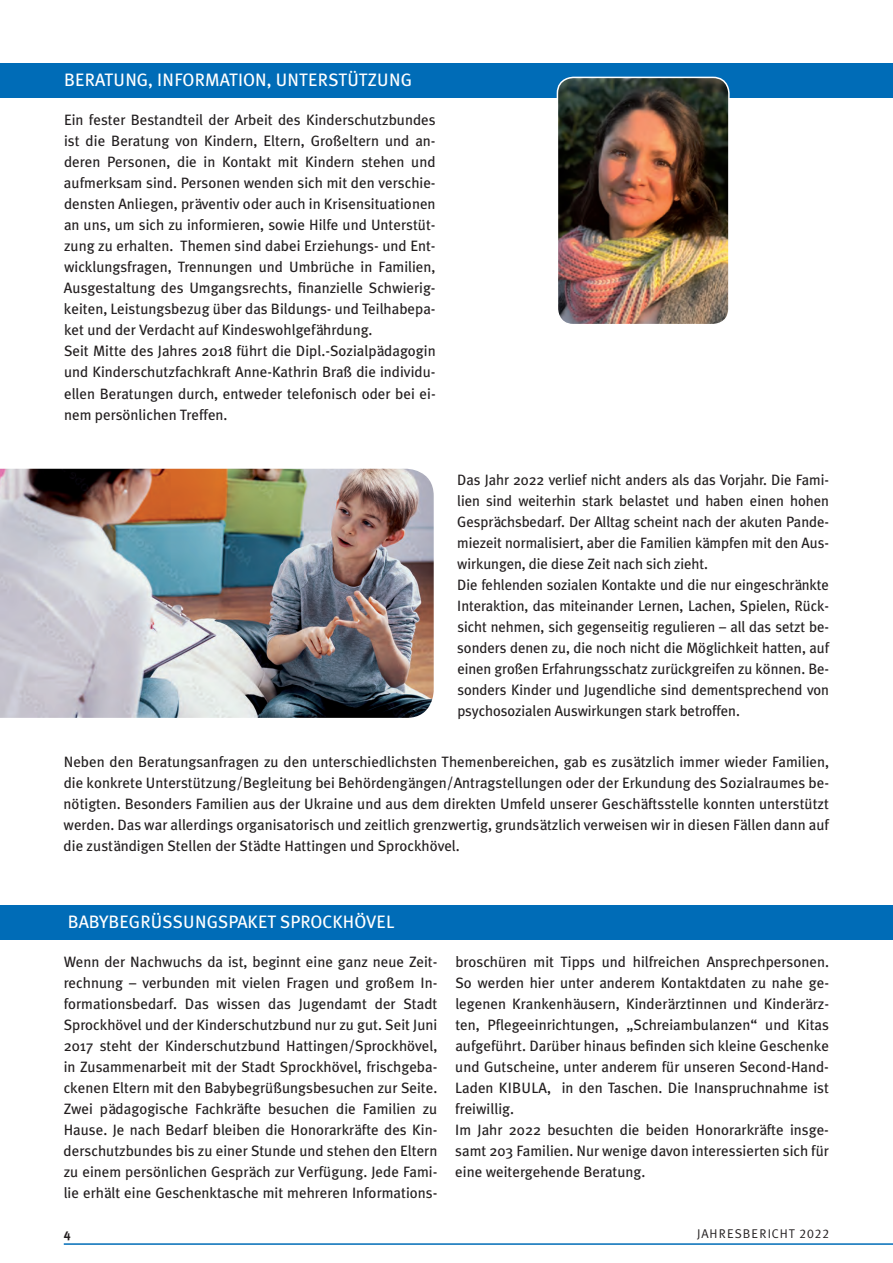
<style>
.page{position:relative;width:893px;height:1263px;background:#fff}
.page>*{position:absolute;margin:0;border:0;box-sizing:border-box;transform-origin:0 0}
.t1{font:18px "Meta Plus";letter-spacing:.015em;color:#fff}
.t2{font:15px/21px "Meta Plus";color:#231f20}
.t3{font:12.6px "Meta Plus Normal Caps";letter-spacing:.07em;color:#231f20}
.t4{font:700 12.6px "Meta Plus";color:#231f20}
</style>
<div class="page">
<hr style="left:64px;top:1243px;width:829px;height:2px;background:#006cb7">
<div style="left:0;top:64px;width:893px;height:34px;background:#006cb7"></div>
<img style="left:557px;top:77px;width:170px;height:245px">
<div style="left:557px;top:77px;width:173px;height:248px;border:2px solid #fff;border-radius:16px"></div>
<div style="left:0;top:905px;width:893px;height:34px;background:#006cb7"></div>
<img style="left:0;top:468px;width:434px;height:250px">
<p class="t1" style="left:64px;top:70px;width:15px">Bera</p>
<p class="t1" style="left:105px;top:70px;width:21px">tung</p>
<p class="t1" style="left:148px;top:70px;width:55px">,Inf orma</p>
<p class="t1" style="left:229px;top:70px;width:83px">tion, Unters</p>
<p class="t1" style="left:338px;top:70px;width:42px">tützung</p>
<p class="t2" style="left:64px;top:110px;width:373px">Ein fester Bestandteil der Arbeit des Kinderschutzbundes ist die Beratung von Kindern, Eltern, Großeltern und an&shy;deren Personen, die in Kontakt mit Kindern stehen und aufmerksam sind. Personen wenden sich mit den verschie&shy;densten Anliegen, präventiv oder auch in Krisensituationen an uns, um sich zu informieren, sowie Hilfe und Unterstüt&shy;zung zu erhalten. Themen sind dabei Erziehungs- und Ent&shy;wicklungsfragen, Trennungen und Umbrüche in Familien, Ausgestaltung des Umgangsrechts, finanzielle Schwierig&shy;keiten, Leistungsbezug über das Bildungs- und Teilhabepa&shy;ket und der Verdacht auf Kindeswohlgefährdung.<br>Seit Mitte des Jahres 2018 führt die Dipl.-Sozialpädagogin und Kinderschutzfachkraft Anne-Kathrin Braß die individu&shy;ellen Beratungen durch, entweder telefonisch oder bei ei&shy;nem persönlichen Treffen.</p>
<p class="t2" style="left:457px;top:469px;width:373px">Das Jahr 2022 verlief nicht anders als das Vorjahr. Die Fami&shy;lien sind weiterhin stark belastet und haben einen hohen Gesprächsbedarf. Der Alltag scheint nach der akuten Pande&shy;miezeit normalisiert, aber die Familien kämpfen mit den Aus&shy;wirkungen, die diese Zeit nach sich zieht.<br>Die fehlenden sozialen Kontakte und die nur eingeschränkte Interaktion, das miteinander Lernen, Lachen, Spielen, Rück&shy;sicht nehmen, sich gegenseitig regulieren – all das setzt be&shy;sonders denen zu, die noch nicht die Möglichkeit hatten, auf einen großen Erfahrungsschatz zurückgreifen zu können. Be&shy;sonders Kinder und Jugendliche sind dementsprechend von psychosozialen Auswirkungen stark betroffen.</p>
<p class="t2" style="left:64px;top:751px;width:767px;text-align:justify">Neben den Beratungsanfragen zu den unterschiedlichsten Themenbereichen, gab es zusätzlich immer wieder Familien, die konkrete Unterstützung/Begleitung bei Behördengängen/Antragstellungen oder der Erkundung des Sozialraumes be&shy;nötigten. Besonders Familien aus der Ukraine und aus dem direkten Umfeld unserer Geschäftsstelle konnten unterstützt werden. Das war allerdings organisatorisch und zeitlich grenzwertig, grundsätzlich verweisen wir in diesen Fällen dann auf die zuständigen Stellen der Städte Hattingen und Sprockhövel.</p>
<p class="t1" style="left:68px;top:911px;width:52px">Babybegrü</p>
<p class="t1" style="left:162px;top:911px;width:23px">SSungspake</p>
<p class="t1" style="left:267px;top:911px;width:110px">tSprockhövel</p>
<p class="t2" style="left:64px;top:951px;width:375px;text-align:justify">Wenn der Nachwuchs da ist, beginnt eine ganz neue Zeit&shy;rechnung – verbunden mit vielen Fragen und großem In&shy;formationsbedarf. Das wissen das Jugendamt der Stadt Sprockhövel und der Kinderschutzbund nur zu gut. Seit Juni 2017 steht der Kinderschutzbund Hattingen/Sprockhövel, in Zusammenarbeit mit der Stadt Sprockhövel, frischgeba&shy;ckenen Eltern mit den Babybegrüßungsbesuchen zur Seite.<br>Zwei pädagogische Fachkräfte besuchen die Familien zu Hause. Je nach Bedarf bleiben die Honorarkräfte des Kin&shy;derschutzbundes bis zu einer Stunde und stehen den Eltern zu einem persönlichen Gespräch zur Verfügung. Jede Fami&shy;lie erhält eine Geschenktasche mit mehreren Informations-</p>
<p class="t2" style="left:455px;top:951px;width:375px">broschüren mit Tipps und hilfreichen Ansprechpersonen.<br>So werden hier unter anderem Kontaktdaten zu nahe ge&shy;legenen Krankenhäusern, Kinderärztinnen und Kinderärz&shy;ten, Pflegeeinrichtungen, „Schreiambulanzen“ und Kitas aufgeführt. Darüber hinaus befinden sich kleine Geschenke und Gutscheine, unter anderem für unseren Second-Hand-Laden KIBULA, in den Taschen. Die Inanspruchnahme ist freiwillig.<br>Im Jahr 2022 besuchten die beiden Honorarkräfte insge&shy;samt 203 Familien. Nur wenige davon interessierten sich für eine weitergehende Beratung.</p>
<p class="t4" style="left:64px;top:1226px;width:8px">4</p>
<p class="t3" style="left:697px;top:1226px;width:134px">JAHRESBERICHT 2022</p>
</div>
